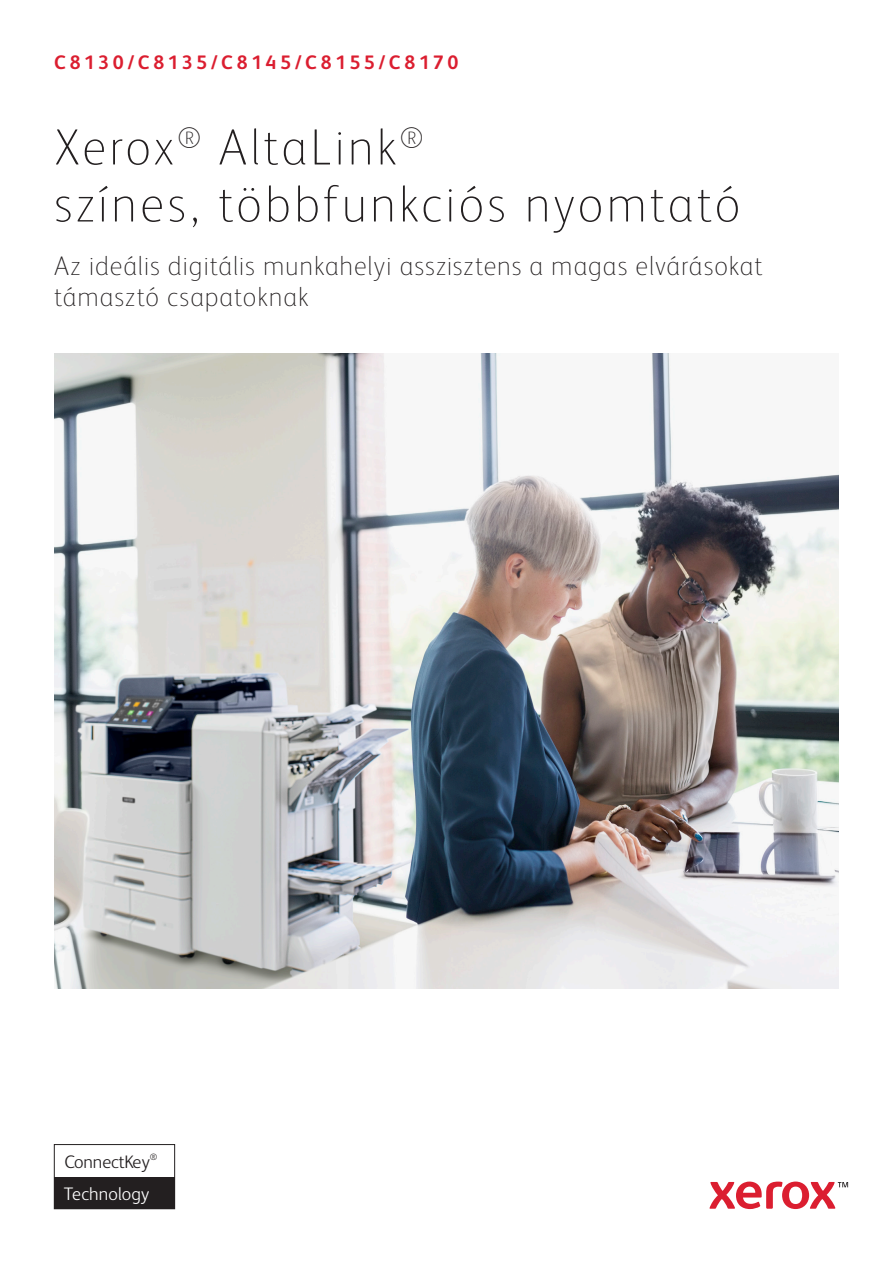
<style>
.page{position:relative;width:893px;height:1263px;background:#fff}
.page>*{position:absolute;margin:0;border:0;box-sizing:border-box;transform-origin:0 0}
.Cover_Title_EXPERT_3{font:100 51px/57px "Xerox Sans";letter-spacing:.06em;color:#231f20}
.Cover_Subhead{font:100 27px/31.5px "Xerox Sans";letter-spacing:.03em;color:#231f20}
.Title_Crosshead_left{font:700 19.5px "Xerox Sans";letter-spacing:.18em;color:#db1e30}
.Body_Subhead{font:300 18.15px "Xerox Sans";letter-spacing:-.01em;color:#231f20}
.Body_Subhead-2{font:300 18.15px "Xerox Sans";letter-spacing:.005em;color:#fff}
</style>
<div class="page">
<img style="left:55px;top:354px;width:783px;height:634px">
<svg style="left:709px;top:1181px;width:139px;height:28px"></svg>
<div style="left:54px;top:1144px;width:121px;height:65px;border:1px solid #231f20"></div>
<div style="left:54px;top:1177px;width:121px;height:32px;background:#231f20"></div>
<p class="Title_Crosshead_left" style="left:54px;top:49px;width:406px">C8130/C8135/C8145/C8155/C8170</p>
<p class="Cover_Title_EXPERT_3" style="left:54px;top:116px;width:688px">Xerox<sup>®</sup> AltaLink<sup>®<br></sup>színes, többfunkciós nyomtató</p>
<p class="Cover_Subhead" style="left:54px;top:248px;width:710px">Az ideális digitális munkahelyi asszisztens a magas elvárásokat támasztó csapatoknak</p>
<p class="Body_Subhead" style="left:64px;top:1150px;width:94px">ConnectKey<sup>®</sup></p>
<p class="Body_Subhead-2" style="left:64px;top:1181px;width:87px">Technology</p>
</div>
